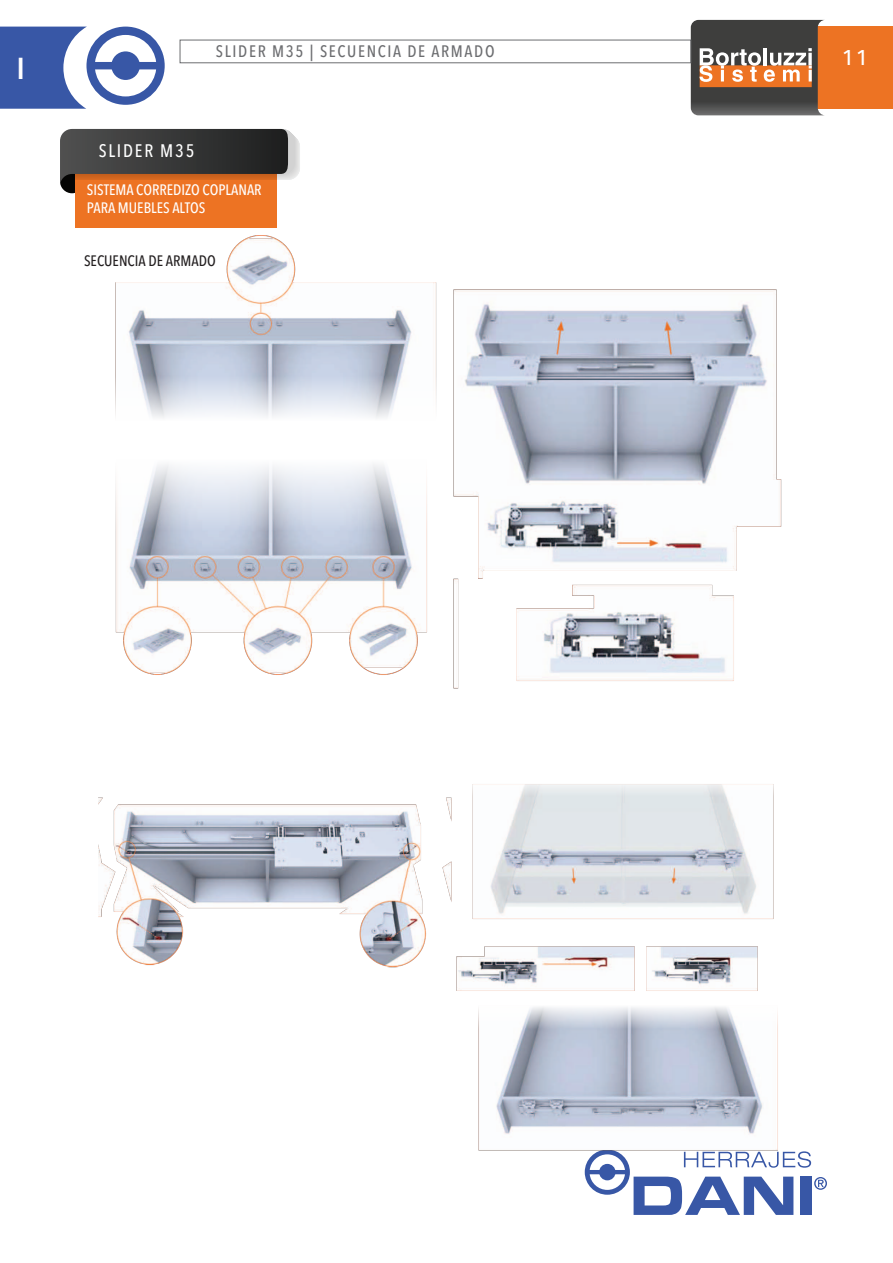
<style>
.page{position:relative;width:893px;height:1263px;background:#fff}
.page>*{position:absolute;margin:0;border:0;box-sizing:border-box;transform-origin:0 0}
.t1{font:600 condensed 30px "Avenir Next LT Pro";color:#fff}
.t2{font:500 condensed 21.15px "Avenir Next LT Pro";color:#fff;scale:1.13 1}
.t3{font:500 condensed 18px "Avenir Next LT Pro";letter-spacing:.1em;color:#fff}
.t4{font:500 condensed 16.5px "Avenir Next LT Pro";letter-spacing:.1em;color:#6c6d70}
.t5{font:500 condensed 15px/18px "Avenir Next LT Pro";color:#fff}
.t6{font:500 condensed 15px "Avenir Next LT Pro";color:#231f20}
</style>
<div class="page">
<svg style="left:585px;top:1170px;width:242px;height:45px"></svg>
<div style="left:703px;top:27px;width:190px;height:82px;background:#ed7323"></div>
<svg style="left:0;top:27px;width:165px;height:82px"></svg>
<div style="left:180px;top:40px;width:511px;height:23px;border:1px solid #6c6d70"></div>
<img style="left:99px;top:235px;width:713px;height:935px">
<div style="left:60px;top:169px;width:24px;height:24px;background:#050504;border-radius:50%"></div>
<div style="left:75px;top:135px;width:202px;height:93px;background:#ed7323"></div>
<svg style="left:60px;top:129px;width:240px;height:57px;background:#5f4b3d"></svg>
<svg style="left:691px;top:20px;width:134px;height:95px"></svg>
<h1 class="t1" style="left:17px;top:50px;width:9px">I</h1>
<p class="t4" style="left:216px;top:42px;width:280px">SLIDER M35 | SECUENCIA DE ARMADO</p>
<p class="t3" style="left:99px;top:140px;width:97px">SLIDER M35</p>
<p class="t5" style="left:87px;top:181px;width:176px">SISTEMA CORREDIZO COPLANAR<br>PARA MUEBLES ALTOS</p>
<p class="t6" style="left:84px;top:251px;width:133px">SECUENCIA DE ARMADO</p>
<h2 class="t2" style="left:842px;top:45px;width:24px">11</h2>
</div>
